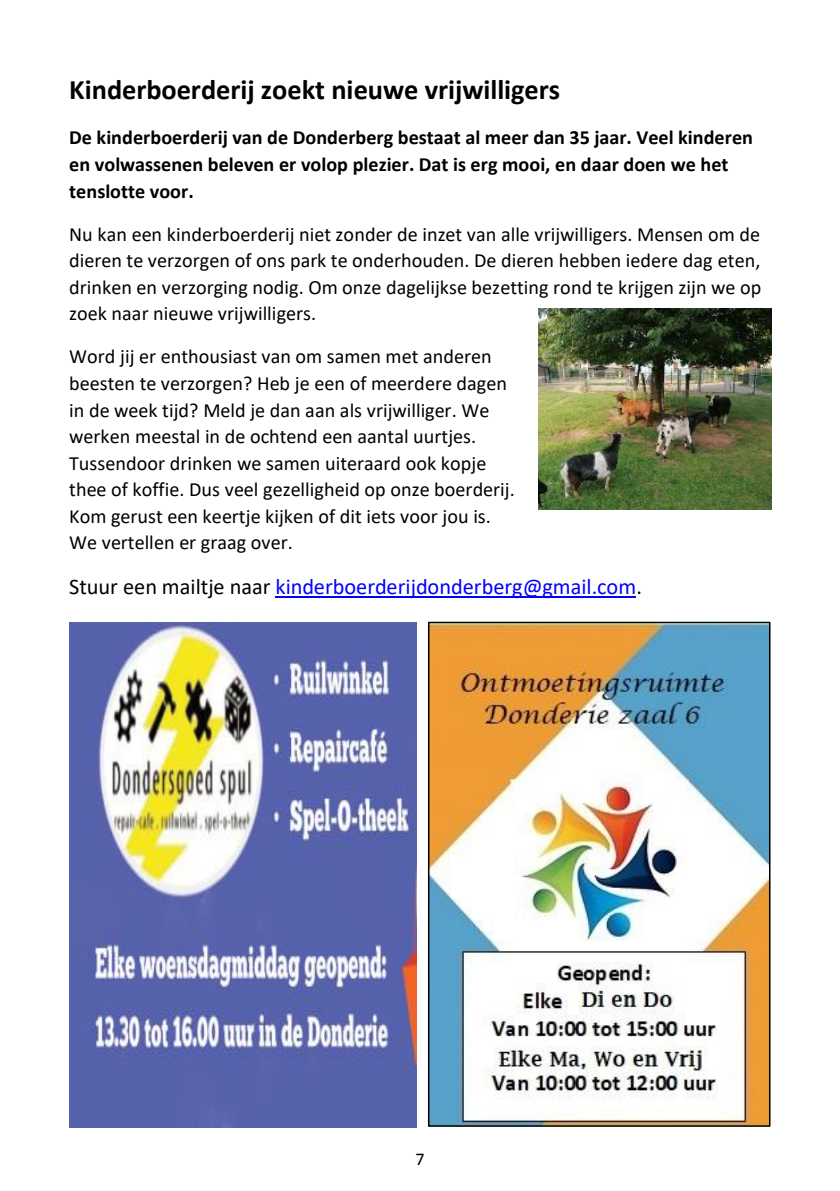
<style>
.page{position:relative;width:840px;height:1191px;background:#fff}
.page>*{position:absolute;margin:0;border:0;box-sizing:border-box;transform-origin:0 0}
.t1{font:700 28.4px "Calibri";color:#000}
.t2{font:22.4px "Calibri";color:#00f}
.t3{font:22.4px "Calibri";color:#000}
.t4{font:20.2px/26.6px "Calibri";color:#000;text-align:justify}
.t5{font:700 20.2px/26.6px "Calibri";color:#000}
.s1{color:#000}
</style>
<div class="page">
<hr style="left:275px;top:596px;width:361px;height:2px;background:#00f">
<img style="left:430px;top:625px;width:337px;height:498px">
<div style="left:427px;top:622px;width:343px;height:504px;border:2px solid #000"></div>
<img style="left:69px;top:622px;width:347px;height:505px">
<img style="left:538px;top:308px;width:233px;height:202px">
<h1 class="t1" style="left:69px;top:69px;width:492px">Kinderboerderij zoekt nieuwe vrijwilligers</h1>
<p class="t5" style="left:69px;top:124px;width:685px">De kinderboerderij van de Donderberg bestaat al meer dan 35 jaar. Veel kinderen en volwassenen beleven er volop plezier. Dat is erg mooi, en daar doen we het tenslotte voor.</p>
<p class="t4" style="left:69px;top:220px;width:693px">Nu kan een kinderboerderij niet zonder de inzet van alle vrijwilligers. Mensen om de dieren te verzorgen of ons park te onderhouden. De dieren hebben iedere dag eten, drinken en verzorging nodig. Om onze dagelijkse bezetting rond te krijgen zijn we op zoek naar nieuwe vrijwilligers.</p>
<p class="t4" style="left:69px;top:343px;width:447px;text-align:left">Word jij er enthousiast van om samen met anderen beesten te verzorgen? Heb je een of meerdere dagen in de week tijd? Meld je dan aan als vrijwilliger. We werken meestal in de ochtend een aantal uurtjes.<br>Tussendoor drinken we samen uiteraard ook kopje thee of koffie. Dus veel gezelligheid op onze boerderij.<br>Kom gerust een keertje kijken of dit iets voor jou is.<br>We vertellen er graag over.</p>
<p class="t2" style="left:69px;top:571px;width:574px"><span class="s1">Stuur een mailtje naar</span> kinderboerderijdonderberg@gmail.com<span class="s1">.</span></p>
<p class="t3" style="left:415px;top:1145px;width:13px">7<sup>7</sup></p>
</div>
